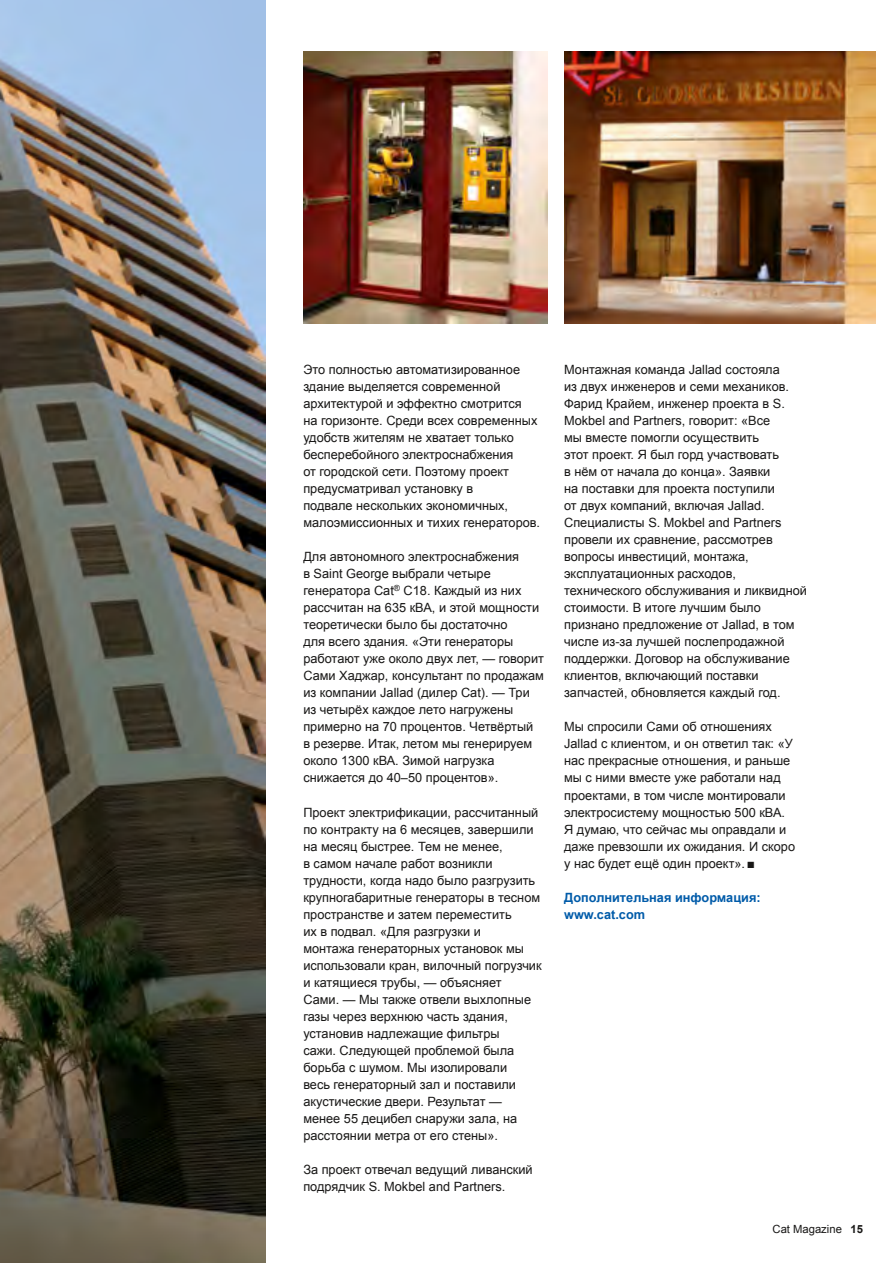
<style>
.page{position:relative;width:893px;height:1263px;background:#fff}
.page>*{position:absolute;margin:0;border:0;box-sizing:border-box;transform-origin:0 0}
.t1{font:12.75px/17px "Arial";color:#181716}
.t2{font:700 12.75px/17px "Arial";color:#005ba9}
.t3{font:11.25px "Arial";color:#181716}
.s1{font-weight:700}
</style>
<div class="page">
<img style="left:0;top:0;width:265px;height:1263px">
<img style="left:564px;top:51px;width:312px;height:272px">
<img style="left:303px;top:51px;width:244px;height:272px">
<p class="t1" style="left:303px;top:361px;width:238px">Это полностью автоматизированное здание выделяется современной архитектурой и эффектно смотрится<br>на горизонте. Среди всех современных удобств жителям не хватает только бесперебойного электроснабжения<br>от городской сети. Поэтому проект предусматривал установку в<br>подвале нескольких экономичных, малоэмиссионных и тихих генераторов.</p>
<p class="t1" style="left:303px;top:548px;width:242px">Для автономного электроснабжения<br>в Saint George выбрали четыре генератора Cat<sup>®</sup> C18. Каждый из них рассчитан на 635 кВА, и этой мощности теоретически было бы достаточно<br>для всего здания. «Эти генераторы работают уже около двух лет, — говорит Сами Хаджар, консультант по продажам из компании Jallad (дилер Cat). — Три из четырёх каждое лето нагружены примерно на 70 процентов. Четвёртый<br>в резерве. Итак, летом мы генерируем около 1300 кВА. Зимой нагрузка снижается до 40–50 процентов».</p>
<p class="t1" style="left:303px;top:804px;width:240px">Проект электрификации, рассчитанный по контракту на 6 месяцев, завершили на месяц быстрее. Тем не менее,<br>в самом начале работ возникли трудности, когда надо было разгрузить крупногабаритные генераторы в тесном пространстве и затем переместить<br>их в подвал. «Для разгрузки и<br>монтажа генераторных установок мы использовали кран, вилочный погрузчик и катящиеся трубы, — объясняет<br>Сами. — Мы также отвели выхлопные газы через верхнюю часть здания, установив надлежащие фильтры<br>сажи. Следующей проблемой была борьба с шумом. Мы изолировали<br>весь генераторный зал и поставили акустические двери. Результат — менее 55 децибел снаружи зала, на расстоянии метра от его стены».</p>
<p class="t1" style="left:303px;top:1161px;width:231px">За проект отвечал ведущий ливанский подрядчик S. Mokbel and Partners.</p>
<p class="t1" style="left:564px;top:361px;width:244px">Монтажная команда Jallad состояла<br>из двух инженеров и семи механиков.<br>Фарид Крайем, инженер проекта в S.<br>Mokbel and Partners, говорит: «Все<br>мы вместе помогли осуществить<br>этот проект. Я был горд участвовать<br>в нём от начала до конца». Заявки<br>на поставки для проекта поступили<br>от двух компаний, включая Jallad.<br>Специалисты S. Mokbel and Partners провели их сравнение, рассмотрев вопросы инвестиций, монтажа, эксплуатационных расходов, технического обслуживания и ликвидной стоимости. В итоге лучшим было признано предложение от Jallad, в том числе из-за лучшей послепродажной поддержки. Договор на обслуживание клиентов, включающий поставки запчастей, обновляется каждый год.</p>
<p class="t1" style="left:564px;top:719px;width:232px">Мы спросили Сами об отношениях Jallad с клиентом, и он ответил так: «У нас прекрасные отношения, и раньше мы с ними вместе уже работали над проектами, в том числе монтировали электросистему мощностью 500 кВА.<br>Я думаю, что сейчас мы оправдали и даже превзошли их ожидания. И скоро у нас будет ещё один проект». ■</p>
<p class="t2" style="left:564px;top:889px;width:198px">Дополнительная информация: www.cat.com</p>
<p class="t3" style="left:772px;top:1222px;width:92px">Cat Magazine <span class="s1">15</span></p>
</div>
